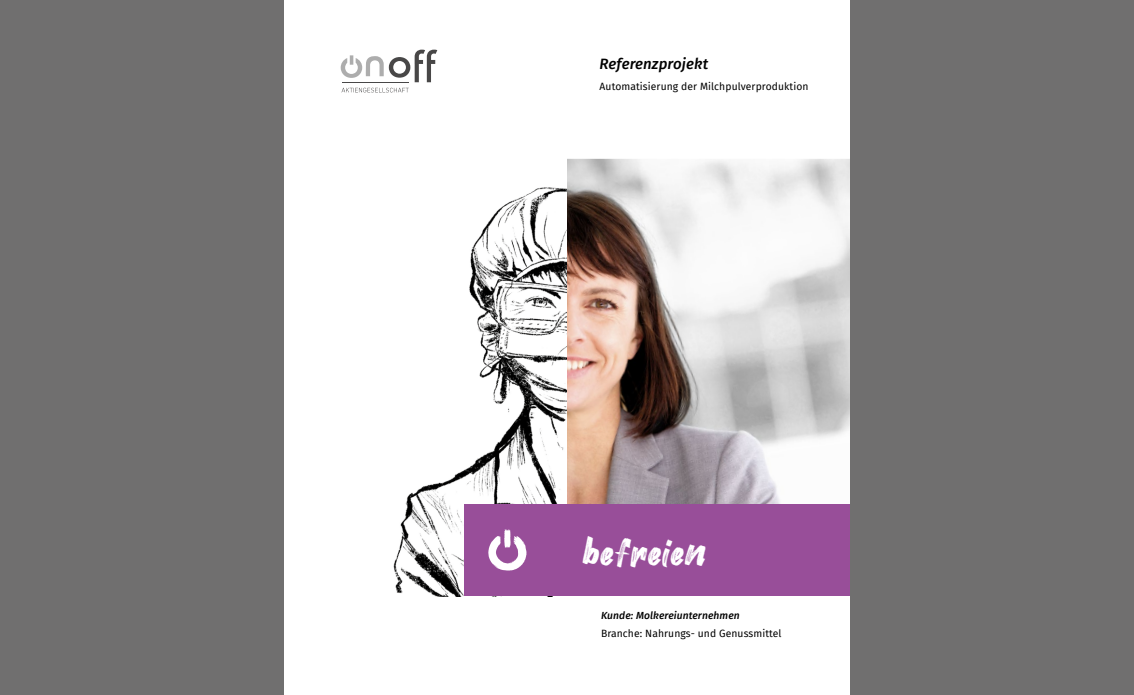
<style>
.page{position:relative;width:1134px;height:695px;background:#fff}
.page>*{position:absolute;margin:0;border:0;box-sizing:border-box;transform-origin:0 0}
.t1{font:44px "Hey August";letter-spacing:.01em;color:#fff}
.t2{font:italic 500 15px "Fira Sans";letter-spacing:.01em;color:#000}
.t3{font:10.3px "Fira Sans";letter-spacing:.01em;color:#000}
.t4{font:italic 500 10.3px "Fira Sans";letter-spacing:.01em;color:#000}
</style>
<div class="page">
<svg style="left:342px;top:88px;width:67px;height:4px"></svg>
<hr style="left:342px;top:82px;width:67px;height:1px;background:#484747">
<svg style="left:341px;top:50px;width:96px;height:32px"></svg>
<img style="left:567px;top:159px;width:283px;height:345px">
<img style="left:393px;top:187px;width:174px;height:409px">
<div style="left:464px;top:504px;width:386px;height:92px;background:#984e99"></div>
<svg style="left:488px;top:529px;width:39px;height:41px"></svg>
<div style="left:0;top:0;width:283px;height:694px;background:#706f6f"></div>
<div style="left:850px;top:0;width:284px;height:694px;background:#706f6f"></div>
<h2 class="t2" style="left:600px;top:52px;width:110px">Referenzprojekt</h2>
<p class="t3" style="left:600px;top:78px;width:210px">Automatisierung der Milchpulverproduktion</p>
<h1 class="t1" style="left:583px;top:528px;width:125px">befreien</h1>
<p class="t4" style="left:601px;top:607px;width:140px">Kunde: Molkereiunternehmen</p>
<p class="t3" style="left:601px;top:626px;width:182px">Branche: Nahrungs- und Genussmittel</p>
</div>
